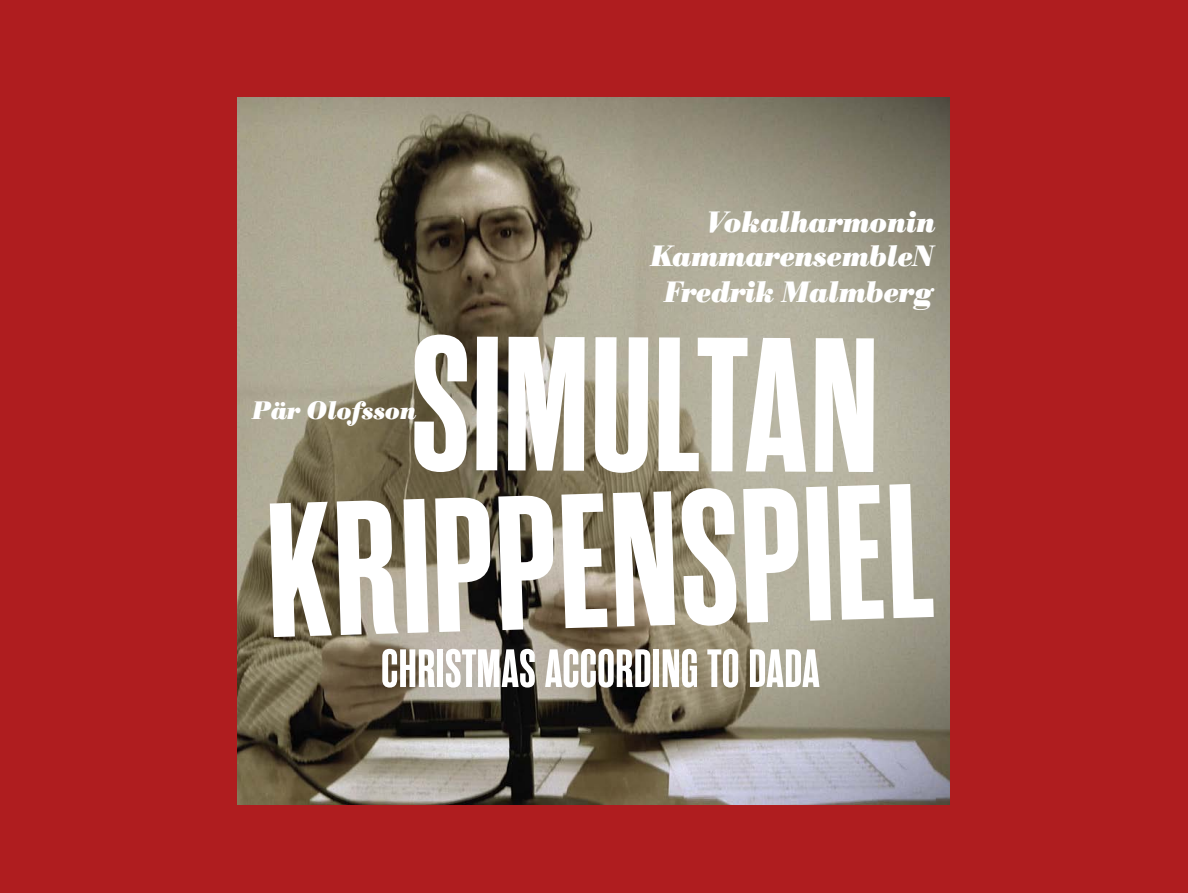
<style>
.page{position:relative;width:1188px;height:893px;background:#af1d1f}
.page>*{position:absolute;margin:0;border:0;box-sizing:border-box;transform-origin:0 0}
.t1{font:700 190.8px "Rama Gothic M";color:#fff}
.t2{font:700 53.85px "Rama Gothic M";letter-spacing:.01em;color:#fff}
.t3{font:italic 700 29.1px/33.8px "Bodoni Berthold BQ";color:#fff;text-align:right}
.t4{font:italic 700 24.9px "Bodoni Berthold BQ";color:#fff}
</style>
<div class="page">
<img style="left:237px;top:98px;width:712px;height:706px">
<p class="t3" style="left:650px;top:205px;width:286px">Vokalharmonin<br>KammarensembleN</p>
<p class="t3" style="left:664px;top:275px;width:271px">Fredrik Malmberg</p>
<h1 class="t1" style="left:411px;top:308px;width:469px">SIMULTAN</h1>
<h1 class="t1" style="left:263px;top:476px;width:667px;rotate:-2deg">KRIPPENSPIEL</h1>
<h2 class="t2" style="left:381px;top:641px;width:440px">CHRISTMAS ACCORDING TO DADA</h2>
<p class="t4" style="left:252px;top:394px;width:165px">Pär Olofsson</p>
</div>
